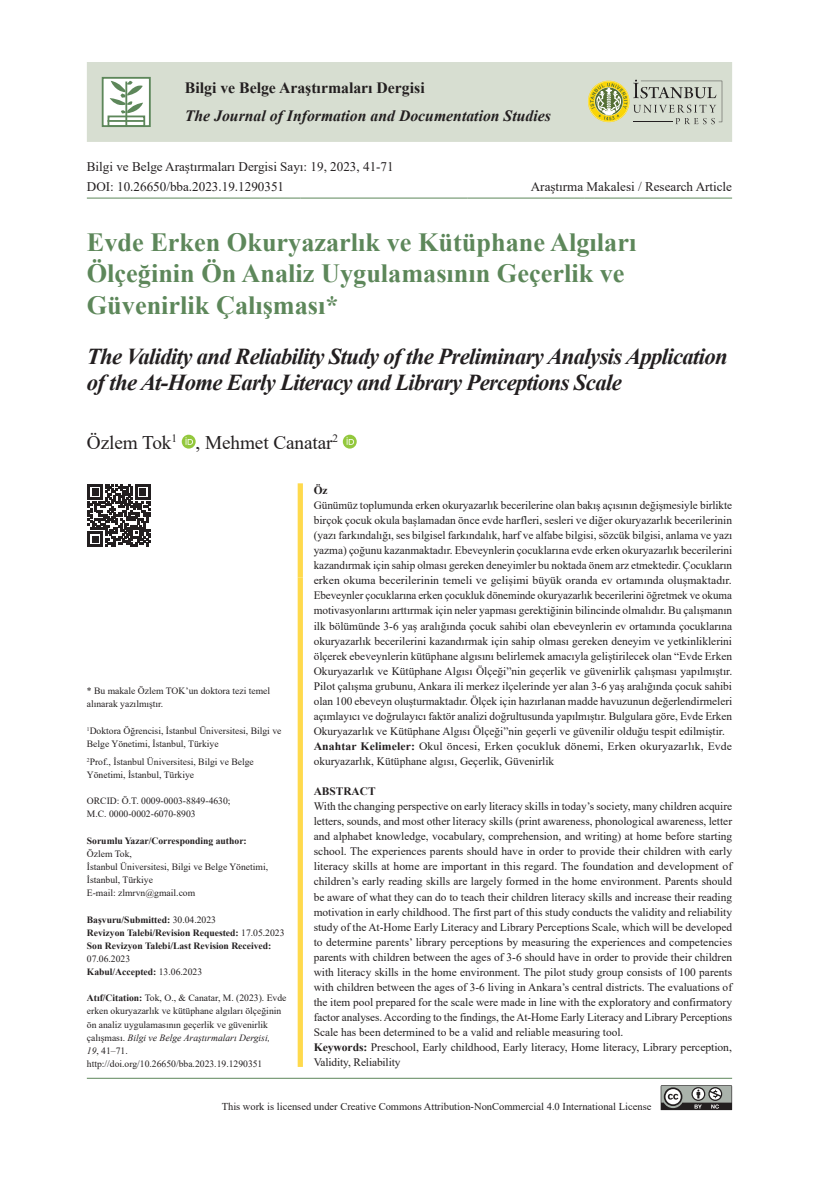
<style>
.page{position:relative;width:819px;height:1191px;background:#fff}
.page>*{position:absolute;margin:0;border:0;box-sizing:border-box;transform-origin:0 0}
.t1{font:700 26.25px/31.5px "Times New Roman";color:#5d875a}
.t2{font:italic 700 22.75px/26.2px "Times New Roman";letter-spacing:-.03em;color:#231f20}
.t3{font:19.25px "Times New Roman";letter-spacing:-.005em;color:#231f20}
.t4{font:italic 700 15.75px "Times New Roman";color:#231f20}
.t5{font:700 15.75px "Times New Roman";color:#231f20}
.t6{font:13.12px/19.8px "Times New Roman";color:#231f20}
.t7{font:11.38px/15px "Times New Roman";color:#231f20}
.t8{font:700 11.38px "Times New Roman";color:#231f20}
.t9{font:10.5px "Times New Roman";color:#231f20}
.t10{font:9.62px/13.1px "Times New Roman";color:#231f20}
.t11{font:700 9.62px/13.1px "Times New Roman";color:#231f20}
.s1{font-weight:700}
.s2{font-weight:400}
.s3{font-style:italic}
</style>
<div class="page">
<div style="left:87px;top:62px;width:645px;height:80px;background:#d7ded1"></div>
<div style="left:297px;top:483px;width:6px;height:94px;background:#ffda4d"></div>
<div style="left:297px;top:577px;width:6px;height:490px;background:#ffda4d"></div>
<hr style="left:87px;top:198px;width:83px;height:1px;background:#5d875a">
<hr style="left:170px;top:198px;width:130px;height:1px;background:#5d875a">
<hr style="left:300px;top:198px;width:167px;height:1px;background:#5d875a">
<hr style="left:467px;top:198px;width:117px;height:1px;background:#5d875a">
<hr style="left:584px;top:198px;width:148px;height:1px;background:#5d875a">
<div style="left:102px;top:77px;width:49px;height:50px;background:#fff;border:2px solid #5d875a"></div>
<div style="left:107px;top:115px;width:38px;height:12px;border:2px solid #5d875a"></div>
<hr style="left:107px;top:120px;width:37px;height:2px;background:#5d875a">
<svg style="left:110px;top:81px;width:33px;height:33px"></svg>
<hr style="left:125px;top:81px;width:2px;height:46px;background:#5d875a">
<svg style="left:588px;top:80px;width:134px;height:44px;background:#c2c4a3"></svg>
<div style="left:182px;top:435px;width:14px;height:13px;background:#93c83d;border-radius:50%"></div>
<svg style="left:185px;top:437px;width:8px;height:8px"></svg>
<div style="left:343px;top:435px;width:14px;height:13px;background:#93c83d;border-radius:50%"></div>
<svg style="left:346px;top:437px;width:8px;height:8px"></svg>
<svg style="left:88px;top:484px;width:62px;height:62px"></svg>
<hr style="left:87px;top:1077px;width:645px;height:1px;background:#5d875a">
<svg style="left:660px;top:1085px;width:72px;height:25px;background:#828381"></svg>
<h3 class="t5" style="left:185px;top:77px;width:241px">Bilgi ve Belge Araştırmaları Dergisi</h3>
<h3 class="t4" style="left:185px;top:105px;width:367px">The Journal of Information and Documentation Studies</h3>
<p class="t6" style="left:87px;top:156px;width:308px">Bilgi ve Belge Araştırmaları Dergisi Sayı: 19, 2023, 41-71<br>DOI: 10.26650/bba.2023.19.1290351</p>
<p class="t6" style="left:531px;top:176px;width:203px">Araştırma Makalesi / Research Article</p>
<h1 class="t1" style="left:87px;top:225px;width:551px">Evde Erken Okuryazarlık ve Kütüphane Algıları<br>Ölçeğinin Ön Analiz Uygulamasının Geçerlik ve<br>Güvenirlik Çalışması*</h1>
<h2 class="t2" style="left:87px;top:342px;width:642px">The Validity and Reliability Study of the Preliminary Analysis Application of the At-Home Early Literacy and Library Perceptions Scale</h2>
<h3 class="t3" style="left:87px;top:428px;width:253px">Özlem Tok<sup>1</sup> , Mehmet Canatar<sup>2</sup></h3>
<p class="t8" style="left:314px;top:482px;width:15px">Öz</p>
<p class="t7" style="left:314px;top:497px;width:420px">Günümüz toplumunda erken okuryazarlık becerilerine olan bakış açısının değişmesiyle birlikte birçok çocuk okula başlamadan önce evde harfleri, sesleri ve diğer okuryazarlık becerilerinin (yazı farkındalığı, ses bilgisel farkındalık, harf ve alfabe bilgisi, sözcük bilgisi, anlama ve yazı yazma) çoğunu kazanmaktadır. Ebeveynlerin çocuklarına evde erken okuryazarlık becerilerini kazandırmak için sahip olması gereken deneyimler bu noktada önem arz etmektedir. Çocukların erken okuma becerilerinin temeli ve gelişimi büyük oranda ev ortamında oluşmaktadır.<br>Ebeveynler çocuklarına erken çocukluk döneminde okuryazarlık becerilerini öğretmek ve okuma motivasyonlarını arttırmak için neler yapması gerektiğinin bilincinde olmalıdır. Bu çalışmanın ilk bölümünde 3-6 yaş aralığında çocuk sahibi olan ebeveynlerin ev ortamında çocuklarına okuryazarlık becerilerini kazandırmak için sahip olması gereken deneyim ve yetkinliklerini ölçerek ebeveynlerin kütüphane algısını belirlemek amacıyla geliştirilecek olan “Evde Erken Okuryazarlık ve Kütüphane Algısı Ölçeği”nin geçerlik ve güvenirlik çalışması yapılmıştır.<br>Pilot çalışma grubunu, Ankara ili merkez ilçelerinde yer alan 3-6 yaş aralığında çocuk sahibi olan 100 ebeveyn oluşturmaktadır. Ölçek için hazırlanan madde havuzunun değerlendirmeleri açımlayıcı ve doğrulayıcı faktör analizi doğrultusunda yapılmıştır. Bulgulara göre, Evde Erken Okuryazarlık ve Kütüphane Algısı Ölçeği”nin geçerli ve güvenilir olduğu tespit edilmiştir.<br><span class="s1">Anahtar Kelimeler:</span> Okul öncesi, Erken çocukluk dönemi, Erken okuryazarlık, Evde okuryazarlık, Kütüphane algısı, Geçerlik, Güvenirlik</p>
<p class="t8" style="left:314px;top:783px;width:63px">ABSTRACT</p>
<p class="t7" style="left:314px;top:798px;width:420px">With the changing perspective on early literacy skills in today’s society, many children acquire letters, sounds, and most other literacy skills (print awareness, phonological awareness, letter and alphabet knowledge, vocabulary, comprehension, and writing) at home before starting school. The experiences parents should have in order to provide their children with early literacy skills at home are important in this regard. The foundation and development of children’s early reading skills are largely formed in the home environment. Parents should be aware of what they can do to teach their children literacy skills and increase their reading motivation in early childhood. The first part of this study conducts the validity and reliability study of the At-Home Early Literacy and Library Perceptions Scale, which will be developed to determine parents’ library perceptions by measuring the experiences and competencies parents with children between the ages of 3-6 should have in order to provide their children with literacy skills in the home environment. The pilot study group consists of 100 parents with children between the ages of 3-6 living in Ankara’s central districts. The evaluations of the item pool prepared for the scale were made in line with the exploratory and confirmatory factor analyses. According to the findings, the At-Home Early Literacy and Library Perceptions Scale has been determined to be a valid and reliable measuring tool.<br><span class="s1">Keywords:</span> Preschool, Early childhood, Early literacy, Home literacy, Library perception, Validity, Reliability</p>
<p class="t9" style="left:222px;top:1099px;width:431px">This work is licensed under Creative Commons Attribution-NonCommercial 4.0 International License</p>
<p class="t10" style="left:87px;top:684px;width:185px">* Bu makale Özlem TOK’un doktora tezi temel alınarak yazılmıştır.</p>
<p class="t10" style="left:87px;top:723px;width:196px"><sup>1</sup>Doktora Öğrencisi, İstanbul Üniversitesi, Bilgi ve<br>Belge Yönetimi, İstanbul, Türkiye</p>
<p class="t10" style="left:87px;top:755px;width:168px"><sup>2</sup>Prof., İstanbul Üniversitesi, Bilgi ve Belge<br>Yönetimi, İstanbul, Türkiye</p>
<p class="t10" style="left:87px;top:794px;width:145px">ORCID: Ö.T. 0009-0003-8849-4630;<br>M.C. 0000-0002-6070-8903</p>
<p class="t11" style="left:87px;top:833px;width:161px">Sorumlu Yazar/Corresponding author:</p>
<p class="t10" style="left:87px;top:846px;width:183px">Özlem Tok,<br>İstanbul Üniversitesi, Bilgi ve Belge Yönetimi,<br>İstanbul, Türkiye<br>E-mail: zlmrvn@gmail.com</p>
<p class="t11" style="left:87px;top:912px;width:199px">Başvuru/Submitted: <span class="s2">30.04.2023<br></span>Revizyon Talebi/Revision Requested: <span class="s2">17.05.2023<br></span>Son Revizyon Talebi/Last Revision Received:</p>
<p class="t10" style="left:87px;top:951px;width:117px">07.06.2023<br><span class="s1">Kabul/Accepted:</span> 13.06.2023</p>
<p class="t10" style="left:87px;top:991px;width:201px"><span class="s1">Atıf/Citation:</span> Tok, O., &amp; Canatar, M. (2023). Evde erken okuryazarlık ve kütüphane algıları ölçeğinin ön analiz uygulamasının geçerlik ve güvenirlik çalışması. <span class="s3">Bilgi ve Belge Araştırmaları Dergisi,<br>19</span>, 41–71. http://doi.org/10.26650/bba.2023.19.1290351</p>
</div>
